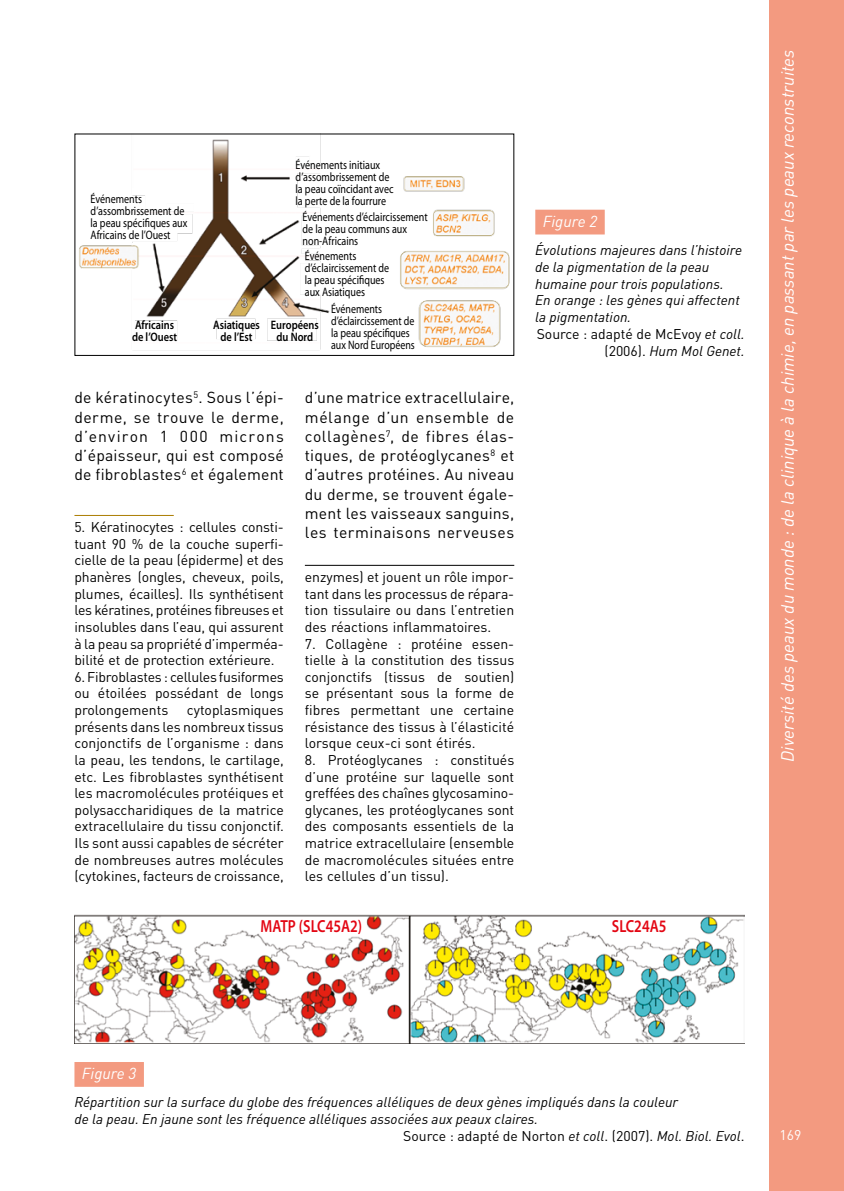
<style>
.page{position:relative;width:844px;height:1191px;background:#fff}
.page>*{position:absolute;margin:0;border:0;box-sizing:border-box;transform-origin:0 0}
.t1{font:italic 17.5px "DIN";color:#fff}
.t2{font:600 17.5px "Myriad Pro";color:#e30613;scale:.82 1}
.t3{font:15.75px/19.2px "DIN";letter-spacing:.015em;color:#000;text-align:justify}
._05_legende_numero{font:italic 15.75px "DIN";color:#fff}
._11-Notes{font:14px/16.6px "DIN";color:#000;text-align:justify}
._05-legendes{font:italic 14px/16.8px "DIN";color:#000}
.Credit_photo{font:14px/16.8px "DIN";color:#000;text-align:right}
.t4{font:14px "DIN";color:#fff}
.t5{font:12.25px/11.9px "Myriad Pro";color:#000;scale:.82 1}
.t6{font:12.25px/11.9px "Myriad Pro";color:#000;scale:.81 1}
.t7{font:600 12.25px/12.2px "Myriad Pro";color:#000;text-align:center;scale:.85 1}
.s1{font-style:italic}
</style>
<div class="page">
<div style="left:769px;top:0;width:74px;height:1191px;background:#f39a80"></div>
<hr style="left:305px;top:565px;width:209px;height:1px;background:#000">
<hr style="left:74px;top:515px;width:100px;height:1px;background:#ab7c00">
<div style="left:535px;top:210px;width:69px;height:24px;background:#f39a80"></div>
<div style="left:74px;top:1062px;width:70px;height:24px;background:#f39a80"></div>
<img style="left:79px;top:136px;width:431px;height:215px">
<div style="left:74px;top:134px;width:440px;height:222px;border:1px solid #000"></div>
<img style="left:75px;top:914px;width:669px;height:129px">
<p class="t5" style="left:91px;top:193px;width:120px">Événements d’assombrissement de la peau spécifiques aux<br>Africains de l’Ouest</p>
<p class="t7" style="left:132px;top:318px;width:55px;text-align:left">Africains de l’Ouest</p>
<p class="t5" style="left:295px;top:159px;width:121px">Événements initiaux d’assombrissement de la peau coïncidant avec la perte de la fourrure</p>
<p class="t5" style="left:302px;top:211px;width:154px">Événements d’éclaircissement de la peau communs aux non-Africains</p>
<p class="t5" style="left:305px;top:250px;width:104px">Événements d’éclaircissement de la peau spécifiques aux Asiatiques</p>
<p class="t6" style="left:331px;top:303px;width:105px">Événements d’éclaircissement de la peau spécifiques aux Nord Européens</p>
<p class="t7" style="left:213px;top:318px;width:57px">Asiatiques de l’Est</p>
<p class="t7" style="left:271px;top:318px;width:58px">Européens du Nord</p>
<p class="t3" style="left:74px;top:388px;width:211px">de kératinocytes<sup>5</sup>. Sous l’épi&shy;derme, se trouve le derme, d’environ 1 000 microns d’épaisseur, qui est composé de fibroblastes<sup>6</sup> et également</p>
<p class="_11-Notes" style="left:74px;top:518px;width:211px">5. Kératinocytes : cellules consti&shy;tuant 90 % de la couche superfi&shy;cielle de la peau (épiderme) et des phanères (ongles, cheveux, poils, plumes, écailles). Ils synthétisent les kératines, protéines fibreuses et insolubles dans l’eau, qui assurent à la peau sa propriété d’imperméa&shy;bilité et de protection extérieure.</p>
<p class="_11-Notes" style="left:74px;top:668px;width:211px">6. Fibroblastes : cellules fusiformes ou étoilées possédant de longs prolongements</p>
<p class="_11-Notes" style="left:74px;top:701px;width:211px;text-indent:112px">cytoplasmiques présents dans les nombreux tissus conjonctifs de l’organisme : dans la peau, les tendons, le cartilage, etc. Les fibroblastes synthétisent les macromolécules protéiques et polysaccharidiques de la matrice extracellulaire du tissu conjonctif.<br>Ils sont aussi capables de sécréter de nombreuses autres molécules (cytokines, facteurs de croissance,</p>
<p class="t3" style="left:305px;top:388px;width:211px">d’une matrice extracellulaire, mélange d’un ensemble de collagènes<sup>7</sup>, de fibres élas&shy;tiques, de protéoglycanes<sup>8</sup> et d’autres protéines. Au niveau du derme, se trouvent égale&shy;ment les vaisseaux sanguins, les terminaisons nerveuses</p>
<p class="_11-Notes" style="left:305px;top:568px;width:211px">enzymes) et jouent un rôle impor&shy;tant dans les processus de répara&shy;tion tissulaire ou dans l’entretien des réactions inflammatoires.</p>
<p class="_11-Notes" style="left:305px;top:635px;width:211px">7. Collagène : protéine essen&shy;tielle à la constitution des tissus conjonctifs (tissus de soutien) se présentant sous la forme de fibres permettant une certaine résistance des tissus à l’élasticité lorsque ceux-ci sont étirés.</p>
<p class="_11-Notes" style="left:305px;top:751px;width:211px">8. Protéoglycanes : constitués d’une protéine sur laquelle sont greffées des chaînes glycosamino&shy;glycanes, les protéoglycanes sont des composants essentiels de la matrice extracellulaire (ensemble de macromolécules situées entre les cellules d’un tissu).</p>
<p class="_05_legende_numero" style="left:542px;top:211px;width:56px">Figure 2</p>
<p class="_05-legendes" style="left:535px;top:241px;width:208px">Évolutions majeures dans l’histoire de la pigmentation de la peau humaine pour trois populations.<br>En orange : les gènes qui affectent la pigmentation.</p>
<p class="Credit_photo" style="left:536px;top:325px;width:209px">Source : adapté de McEvoy <span class="s1">et coll. </span>(2006). <span class="s1">Hum Mol Genet.</span></p>
<p class="t2" style="left:260px;top:914px;width:125px">MATP (SLC45A2)</p>
<p class="t2" style="left:611px;top:914px;width:68px">SLC24A5</p>
<p class="t1" style="left:776px;top:762px;width:713px;rotate:-90deg">Diversité des peaux du monde : de la clinique à la chimie, en passant par les peaux reconstruites</p>
<p class="_05_legende_numero" style="left:82px;top:1063px;width:56px">Figure 3</p>
<p class="_05-legendes" style="left:74px;top:1093px;width:605px">Répartition sur la surface du globe des fréquences alléliques de deux gènes impliqués dans la couleur de la peau. En jaune sont les fréquence alléliques associées aux peaux claires.</p>
<p class="Credit_photo" style="left:403px;top:1127px;width:343px">Source : adapté de Norton <span class="s1">et coll</span>. (2007). <span class="s1">Mol. Biol. Evol</span>.</p>
<p class="t4" style="left:779px;top:1125px;width:23px">169</p>
</div>
